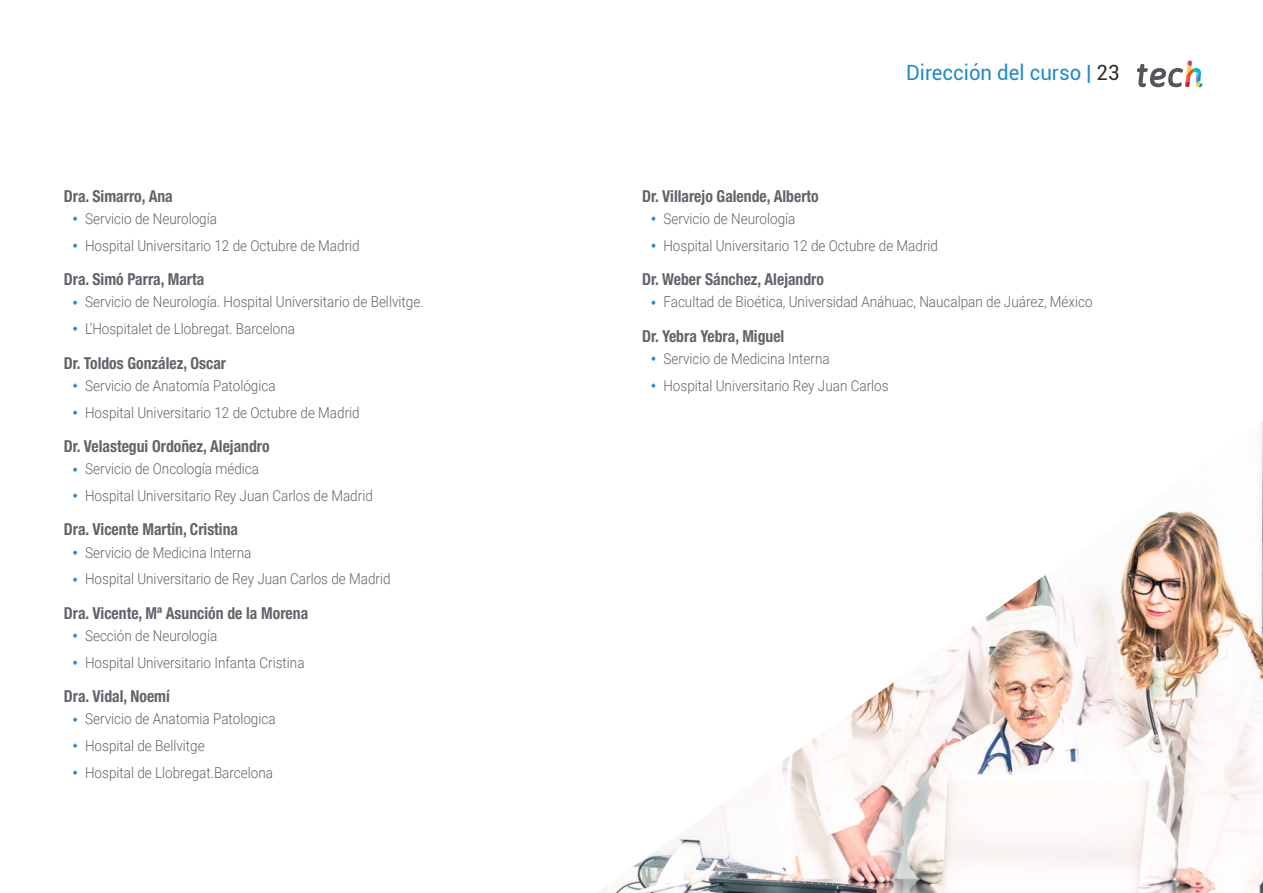
<style>
.page{position:relative;width:1263px;height:893px;background:#fff}
.page>*{position:absolute;margin:0;border:0;box-sizing:border-box;transform-origin:0 0}
.t1{font:21px "Roboto";color:#2488c9}
.t2{font:700 condensed 16.5px "Helvetica Neue LT Std";color:#61646a;scale:.95 1}
.t3{font:300 15px/26.7px "Roboto";color:#61646a;scale:.9 1}
.s1{color:#312e20}
</style>
<div class="page">
<img style="left:597px;top:421px;width:666px;height:472px">
<svg style="left:1137px;top:61px;width:65px;height:27px"></svg>
<p class="t2" style="left:64px;top:186px;width:116px">Dra. Simarro, Ana</p>
<p class="t3" style="left:85px;top:205px;width:307px">Servicio de Neurología<br>Hospital Universitario 12 de Octubre de Madrid</p>
<p class="t2" style="left:64px;top:269px;width:149px">Dra. Simó Parra, Marta</p>
<p class="t3" style="left:85px;top:288px;width:378px">Servicio de Neurología. Hospital Universitario de Bellvitge.<br>L’Hospitalet de Llobregat. Barcelona</p>
<p class="t2" style="left:64px;top:353px;width:172px">Dr. Toldos González, Oscar</p>
<p class="t3" style="left:85px;top:372px;width:307px">Servicio de Anatomía Patológica<br>Hospital Universitario 12 de Octubre de Madrid</p>
<p class="t2" style="left:64px;top:436px;width:218px">Dr. Velastegui Ordoñez, Alejandro</p>
<p class="t3" style="left:85px;top:455px;width:321px">Servicio de Oncología médica<br>Hospital Universitario Rey Juan Carlos de Madrid</p>
<p class="t2" style="left:64px;top:519px;width:185px">Dra. Vicente Martín, Cristina</p>
<p class="t3" style="left:85px;top:538px;width:341px">Servicio de Medicina Interna<br>Hospital Universitario de Rey Juan Carlos de Madrid</p>
<p class="t2" style="left:64px;top:603px;width:259px">Dra. Vicente, Mª Asunción de la Morena</p>
<p class="t3" style="left:85px;top:622px;width:245px">Sección de Neurología<br>Hospital Universitario Infanta Cristina</p>
<p class="t2" style="left:64px;top:686px;width:113px">Dra. Vidal, Noemí</p>
<p class="t3" style="left:85px;top:705px;width:213px">Servicio de Anatomia Patologica<br>Hospital de Bellvitge<br>Hospital de Llobregat.Barcelona</p>
<h1 class="t1" style="left:906px;top:57px;width:215px">Dirección del curso | <span class="s1">23</span></h1>
<p class="t2" style="left:642px;top:186px;width:187px">Dr. Villarejo Galende, Alberto</p>
<p class="t3" style="left:663px;top:205px;width:307px">Servicio de Neurología<br>Hospital Universitario 12 de Octubre de Madrid</p>
<p class="t2" style="left:642px;top:269px;width:193px">Dr. Weber Sánchez, Alejandro</p>
<p class="t3" style="left:663px;top:288px;width:478px">Facultad de Bioética, Universidad Anáhuac, Naucalpan de Juárez, México</p>
<p class="t2" style="left:642px;top:326px;width:151px">Dr. Yebra Yebra, Miguel</p>
<p class="t3" style="left:663px;top:345px;width:252px">Servicio de Medicina Interna<br>Hospital Universitario Rey Juan Carlos</p>
</div>
